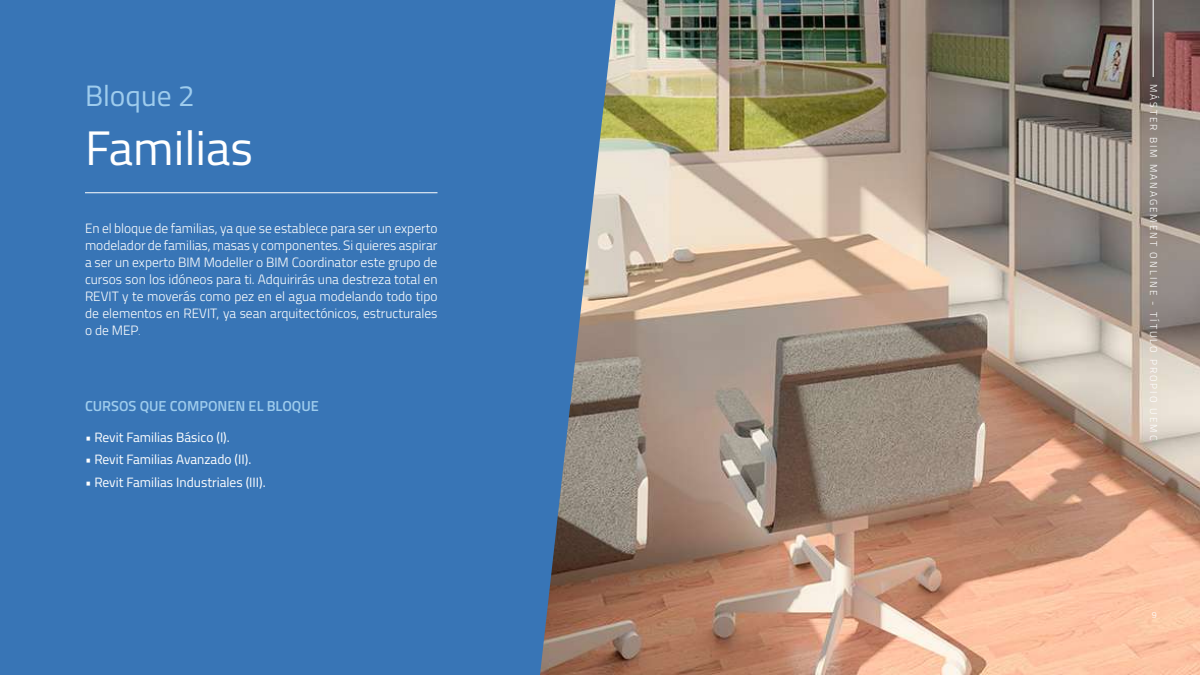
<style>
.page{position:relative;width:1200px;height:675px;background:#fff}
.page>*{position:absolute;margin:0;border:0;box-sizing:border-box;transform-origin:0 0}
.t1{font:48.5px "Titillium Web";color:#fff}
.t2{font:29.5px "Titillium Web";color:#9ecced}
.t3{font:600 14.5px "Titillium Web";color:#9ecced}
.t4{font:300 13.5px/17px "Titillium Web";color:#fff;text-align:justify}
.t5{font:13.5px "Titillium Web";color:#fff}
.t6{font:300 10px "Titillium Web";letter-spacing:.2em;color:#fff}
.t7{font:300 9px "Titillium Web";color:#fff}
.s1{font-size:9px}
.s2{font-weight:300}
</style>
<div class="page">
<img style="left:616px;top:0;width:584px;height:675px">
<div style="left:0;top:0;width:616px;height:675px;background:#3875b6"></div>
<hr style="left:1153px;top:0;width:1px;height:77px;background:#fff">
<hr style="left:85px;top:192px;width:353px;height:1px;background:#fff">
<h2 class="t2" style="left:85px;top:74px;width:111px">Bloque 2</h2>
<h1 class="t1" style="left:85px;top:112px;width:170px">Familias</h1>
<p class="t4" style="left:85px;top:219px;width:354px">En el bloque de familias, ya que se establece para ser un experto modelador de familias, masas y componentes. Si quieres aspirar a ser un experto BIM Modeller o BIM Coordinator este grupo de cursos son los idóneos para ti. Adquirirás una destreza total en REVIT y te moverás como pez en el agua modelando todo tipo de elementos en REVIT, ya sean arquitectónicos, estructurales o de MEP<span class="s1">.</span></p>
<p class="t3" style="left:85px;top:395px;width:235px">CURSOS QUE COMPONEN EL BLOQUE</p>
<p class="t5" style="left:85px;top:427px;width:146px"><span class="s2">•</span> Revit Familias Básico (I).</p>
<p class="t5" style="left:85px;top:450px;width:168px"><span class="s2">•</span> Revit Familias Avanzado (II).</p>
<p class="t5" style="left:85px;top:473px;width:182px"><span class="s2">•</span> Revit Familias Industriales (III).</p>
<p class="t6" style="left:1161px;top:84px;width:358px;rotate:90deg">MÁSTER BIM MANAGEMENT ONLINE - TÍTULO PROPIO UEMC</p>
<p class="t7" style="left:1152px;top:608px;width:7px">9</p>
</div>
